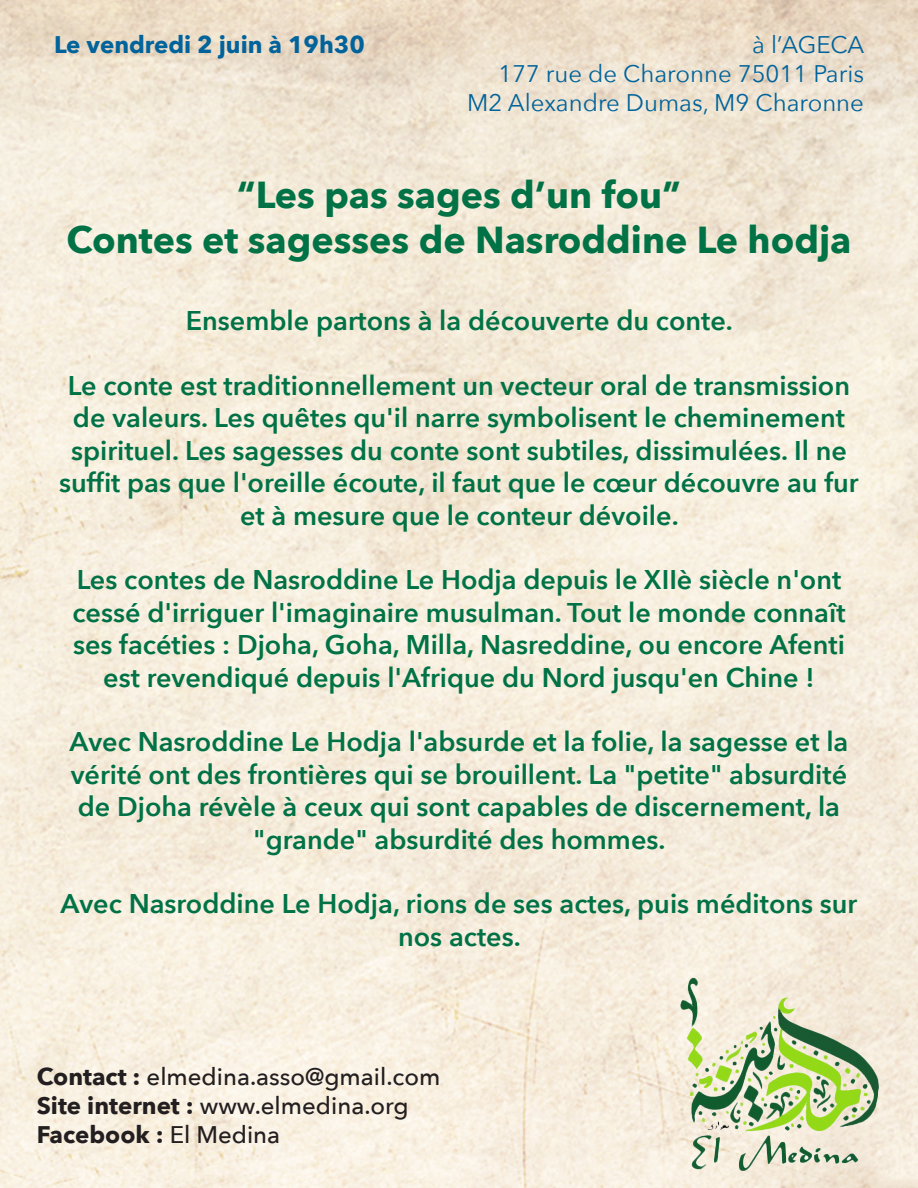
<style>
.page{position:relative;width:918px;height:1188px;background:#fff}
.page>*{position:absolute;margin:0;border:0;box-sizing:border-box;transform-origin:0 0}
.t1{font:700 37.5px "Avenir Next";color:#007246}
.t2{font:600 27px/32.4px "Avenir Next";color:#007246;text-align:center}
.t3{font:24px/28.8px "Avenir Next";color:#00639b;text-align:right}
.t4{font:500 24px "Avenir Next";color:#231f20}
.t5{font:700 24px "Avenir Next";color:#00639b}
.t6{font:700 24px "Avenir Next";color:#231f20}
.s1{font-weight:700}
.s2{font-weight:500}
</style>
<div class="page">
<img style="left:0;top:0;width:918px;height:1187px">
<img style="left:679px;top:977px;width:201px;height:195px">
<p class="t5" style="left:54px;top:24px;width:312px">Le vendredi 2 juin à 19h30</p>
<p class="t3" style="left:467px;top:29px;width:399px">à l’AGECA<br>177 rue de Charonne 75011 Paris<br>M2 Alexandre Dumas, M9 Charonne</p>
<p class="t1" style="left:237px;top:162px;width:446px">“Les pas sages d’un fou”</p>
<p class="t1" style="left:66px;top:207px;width:787px">Contes et sagesses de Nasroddine Le hodja</p>
<p class="t2" style="left:186px;top:304px;width:549px">Ensemble partons à la découverte du conte.</p>
<p class="t2" style="left:59px;top:369px;width:801px">Le conte est traditionnellement un vecteur oral de transmission de valeurs. Les quêtes qu'il narre symbolisent le cheminement spirituel. Les sagesses du conte sont subtiles, dissimulées. Il ne suffit pas que l'oreille écoute, il faut que le cœur découvre au fur et à mesure que le conteur dévoile.</p>
<p class="t2" style="left:72px;top:563px;width:775px">Les contes de Nasroddine Le Hodja depuis le XIIè siècle n'ont cessé d'irriguer l'imaginaire musulman. Tout le monde connaît ses facéties : Djoha, Goha, Milla, Nasreddine, ou encore Afenti est revendiqué depuis l'Afrique du Nord jusqu'en Chine !</p>
<p class="t2" style="left:70px;top:725px;width:780px">Avec Nasroddine Le Hodja l'absurde et la folie, la sagesse et la vérité ont des frontières qui se brouillent. La "petite" absurdité de Djoha révèle à ceux qui sont capables de discernement, la "grande" absurdité des hommes.</p>
<p class="t2" style="left:61px;top:887px;width:798px">Avec Nasroddine Le Hodja, rions de ses actes, puis méditons sur nos actes.</p>
<p class="t4" style="left:37px;top:1056px;width:405px"><span class="s1">Contact :</span> elmedina.asso@gmail.com</p>
<p class="t4" style="left:37px;top:1085px;width:373px"><span class="s1">Site internet :</span> www.elmedina.org</p>
<p class="t6" style="left:37px;top:1114px;width:245px">Facebook : <span class="s2">El Medina</span></p>
</div>
